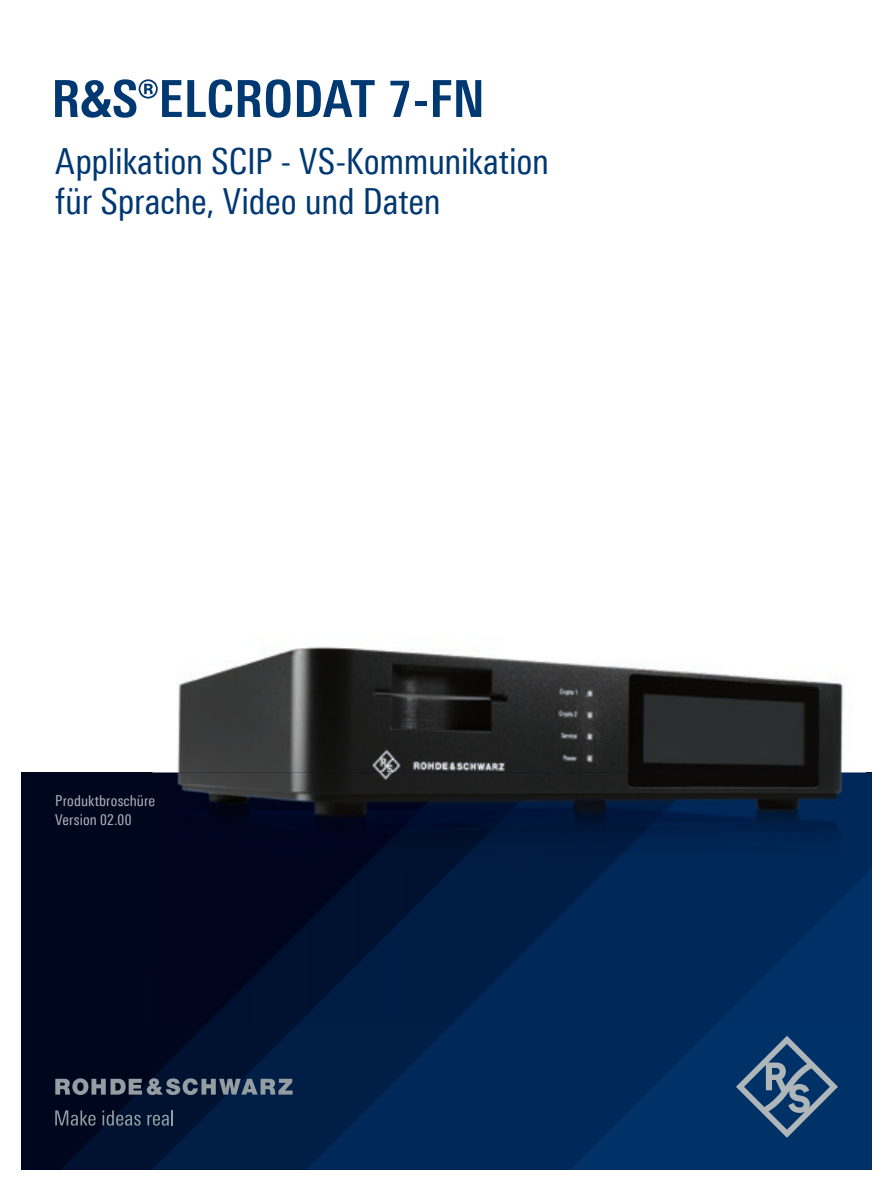
<style>
.page{position:relative;width:893px;height:1191px;background:#fff}
.page>*{position:absolute;margin:0;border:0;box-sizing:border-box;transform-origin:0 0}
.t1{font:700 condensed 51px "Linotype Universfor RS";letter-spacing:.01em;color:#003872}
.t2{font:condensed 36px/39.6px "Linotype Universfor RS";letter-spacing:-.01em;color:#003872}
.t3{font:condensed 15px/19.2px "Linotype Universfor RS";letter-spacing:.01em;color:#afb6b9}
</style>
<div class="page">
<div style="left:21px;top:772px;width:851px;height:397px;background:#00061e"></div>
<svg style="left:61px;top:1095px;width:91px;height:74px;fill:#001230"></svg>
<svg style="left:152px;top:772px;width:155px;height:397px;background:#00173a"></svg>
<svg style="left:307px;top:772px;width:565px;height:397px;background:#002553"></svg>
<svg style="left:570px;top:868px;width:302px;height:301px;background:#002e62"></svg>
<svg style="left:736px;top:1035px;width:102px;height:102px;background:#2c527b"></svg>
<svg style="left:55px;top:1078px;width:238px;height:17px;background:#515e6d"></svg>
<svg style="left:55px;top:1110px;width:41px;height:15px"></svg>
<svg style="left:102px;top:1110px;width:39px;height:15px"></svg>
<svg style="left:147px;top:1110px;width:26px;height:15px"></svg>
<img style="left:177px;top:646px;width:667px;height:126px">
<img style="left:153px;top:772px;width:203px;height:200px">
<img style="left:356px;top:772px;width:46px;height:55px">
<img style="left:153px;top:972px;width:102px;height:51px">
<img style="left:402px;top:772px;width:48px;height:98px">
<img style="left:353px;top:827px;width:50px;height:94px">
<img style="left:305px;top:876px;width:49px;height:96px">
<img style="left:255px;top:925px;width:50px;height:98px">
<img style="left:207px;top:974px;width:49px;height:49px">
<img style="left:450px;top:772px;width:158px;height:150px">
<img style="left:399px;top:870px;width:52px;height:153px">
<img style="left:349px;top:921px;width:51px;height:102px">
<img style="left:298px;top:972px;width:51px;height:51px">
<div style="left:450px;top:922px;width:55px;height:101px;background:#001d45"></div>
<img style="left:608px;top:772px;width:258px;height:200px">
<img style="left:556px;top:868px;width:52px;height:155px">
<img style="left:505px;top:920px;width:51px;height:103px">
<img style="left:453px;top:971px;width:52px;height:52px">
<div style="left:608px;top:972px;width:109px;height:51px;background:#002858"></div>
<div style="left:717px;top:874px;width:149px;height:149px;background:#002c5f"></div>
<svg style="left:153px;top:795px;width:2px;height:11px"></svg>
<h1 class="t1" style="left:51px;top:68px;width:435px">R&amp;S®ELCRODAT 7-FN</h1>
<p class="t2" style="left:55px;top:142px;width:495px">Applikation SCIP - VS-Kommunikation für Sprache, Video und Daten</p>
<p class="t3" style="left:55px;top:791px;width:101px">Produktbroschüre<br>Version 02.00</p>
</div>
